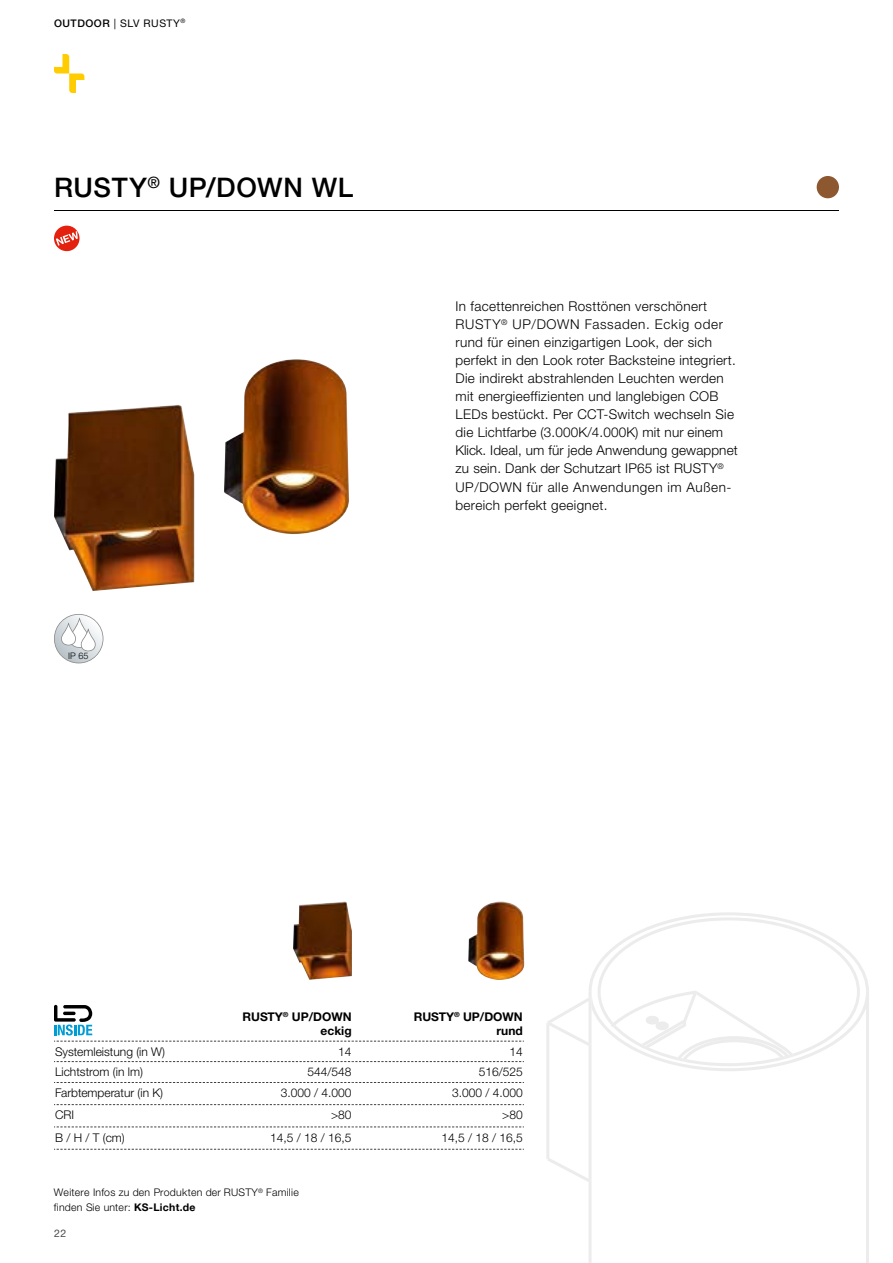
<style>
.page{position:relative;width:893px;height:1263px;background:#fff}
.page>*{position:absolute;margin:0;border:0;box-sizing:border-box;transform-origin:0 0}
.t1{font:500 27px "Helvetica Neue LTW1 G";letter-spacing:.02em;color:#000}
.t2{font:300 13.5px/18px "Helvetica Neue LTW1 G";letter-spacing:.025em;color:#000}
.t3{font:300 12px "Helvetica Neue LTW1 G";color:#000}
.t4{font:700 12px/14.4px "Helvetica Neue LTW1 G";color:#000;text-align:right}
.t5{font:300 10.5px/14.5px "Helvetica Neue LTW1 G";letter-spacing:.025em;color:#000}
.t6{font:10.5px "Helvetica Neue LTW1 G";letter-spacing:.05em;color:#000}
.t7{font:10.5px "Helvetica Neue LTW1 G";color:#494948}
.t8{font:300 9px "Helvetica Neue LTW1 G";color:#000}
.s1{font-weight:500}
.s2{font-family:"Helvetica Neue";font-weight:700}
</style>
<div class="page">
<hr style="left:892px;top:0;width:1px;height:1263px;background:#f2f3f3">
<svg style="left:54px;top:54px;width:30px;height:39px"></svg>
<hr style="left:54px;top:210px;width:785px;height:1px;background:#000">
<img style="left:817px;top:176px;width:22px;height:22px;border-radius:11px">
<svg style="left:54px;top:614px;width:49px;height:49px"></svg>
<svg style="left:54px;top:1005px;width:38px;height:30px"></svg>
<img style="left:54px;top:405px;width:140px;height:186px">
<img style="left:224px;top:359px;width:125px;height:175px">
<img style="left:293px;top:901px;width:59px;height:79px">
<img style="left:468px;top:901px;width:56px;height:79px">
<svg style="left:589px;top:1182px;width:280px;height:81px"></svg>
<svg style="left:546px;top:912px;width:323px;height:270px"></svg>
<div style="left:54px;top:226px;width:26px;height:25px;background:#e4200e;border-radius:50%"></div>
<svg style="left:56px;top:231px;width:22px;height:15px"></svg>
<svg style="left:54px;top:1041px;width:470px;height:1px"></svg>
<svg style="left:54px;top:1061px;width:470px;height:1px"></svg>
<svg style="left:54px;top:1082px;width:470px;height:1px"></svg>
<svg style="left:54px;top:1104px;width:470px;height:1px"></svg>
<svg style="left:54px;top:1126px;width:470px;height:1px"></svg>
<svg style="left:54px;top:1149px;width:470px;height:1px"></svg>
<p class="t6" style="left:54px;top:16px;width:133px"><span class="s1">OUTDOOR</span> | SLV RUSTY<sup>®</sup></p>
<h1 class="t1" style="left:54px;top:171px;width:301px">RUSTY<sup>®</sup> UP/DOWN WL</h1>
<p class="t8" style="left:68px;top:650px;width:22px">IP 65</p>
<p class="t2" style="left:455px;top:298px;width:284px">In facettenreichen Rosttönen verschönert RUSTY<sup>®</sup> UP/DOWN Fassaden. Eckig oder rund für einen einzigartigen Look, der sich perfekt in den Look roter Backsteine integriert.<br>Die indirekt abstrahlenden Leuchten werden mit energieeffizienten und langlebigen COB LEDs bestückt. Per CCT-Switch wechseln Sie die Lichtfarbe (3.000K/4.000K) mit nur einem Klick. Ideal, um für jede Anwendung gewappnet zu sein. Dank der Schutzart IP65 ist RUSTY<sup>® </sup>UP/DOWN für alle Anwendungen im Außen&shy;bereich perfekt geeignet.</p>
<p class="t4" style="left:243px;top:1009px;width:111px">RUSTY<sup>®</sup> UP/DOWN eckig</p>
<p class="t4" style="left:414px;top:1009px;width:111px">RUSTY<sup>®</sup> UP/DOWN rund</p>
<p class="t3" style="left:55px;top:1044px;width:112px">Systemleistung (in W)</p>
<p class="t3" style="left:338px;top:1044px;width:15px">14</p>
<p class="t3" style="left:509px;top:1044px;width:15px">14</p>
<p class="t3" style="left:55px;top:1065px;width:89px">Lichtstrom (in lm)</p>
<p class="t3" style="left:308px;top:1065px;width:46px">544/548</p>
<p class="t3" style="left:479px;top:1065px;width:46px">516/525</p>
<p class="t3" style="left:55px;top:1085px;width:110px">Farbtemperatur (in K)</p>
<p class="t3" style="left:281px;top:1085px;width:72px">3.000 / 4.000</p>
<p class="t3" style="left:452px;top:1085px;width:72px">3.000 / 4.000</p>
<p class="t3" style="left:55px;top:1108px;width:21px">CRI</p>
<p class="t3" style="left:331px;top:1108px;width:22px">&gt;80</p>
<p class="t3" style="left:502px;top:1108px;width:22px">&gt;80</p>
<p class="t3" style="left:55px;top:1130px;width:71px">B / H / T (cm)</p>
<p class="t3" style="left:270px;top:1130px;width:83px">14,5 / 18 / 16,5</p>
<p class="t3" style="left:441px;top:1130px;width:83px">14,5 / 18 / 16,5</p>
<p class="t5" style="left:54px;top:1185px;width:246px">Weitere Infos zu den Produkten der RUSTY<sup>®</sup> Familie finden Sie unter: <span class="s2">KS-Licht.de</span></p>
<p class="t7" style="left:54px;top:1227px;width:14px">22</p>
</div>
